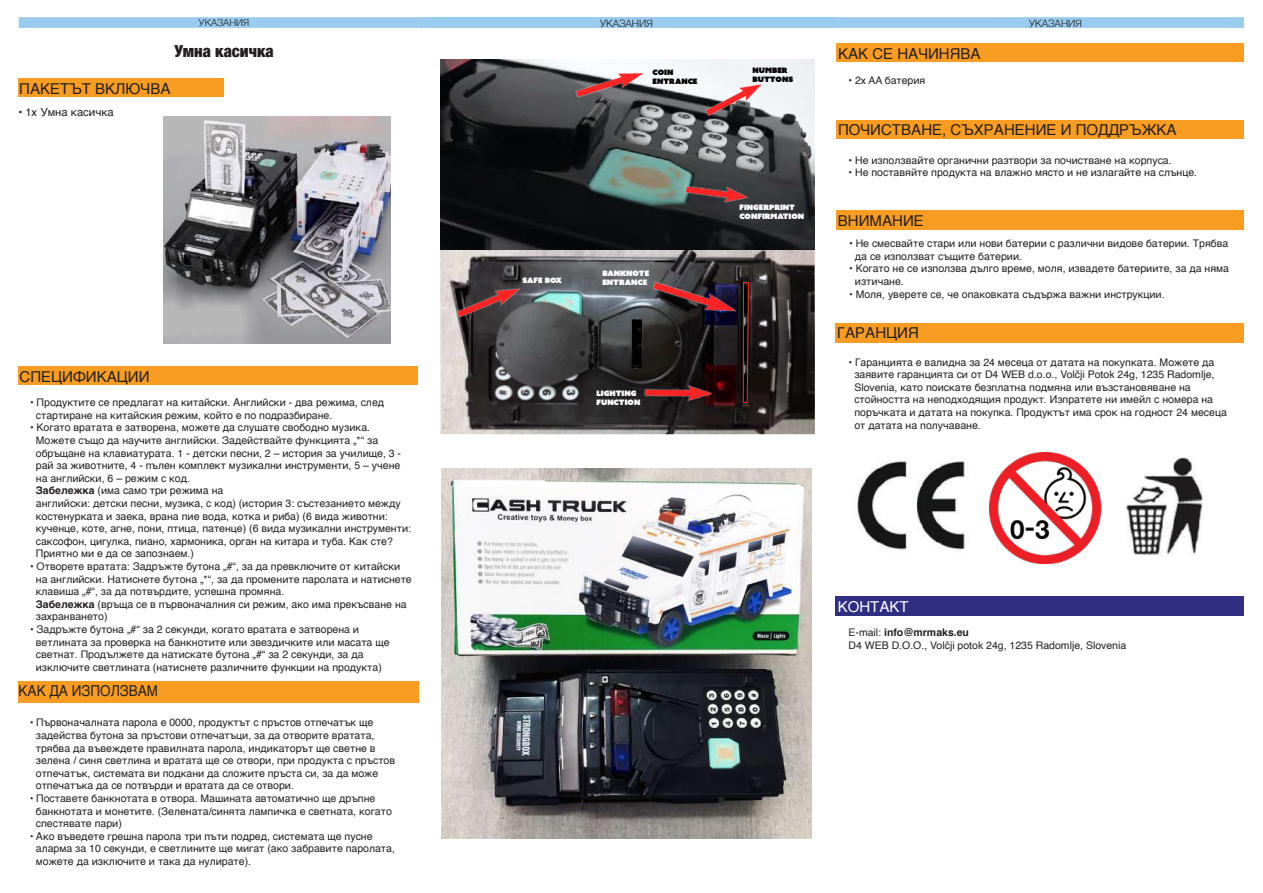
<style>
.page{position:relative;width:1263px;height:893px;background:#fff}
.page>*{position:absolute;margin:0;border:0;box-sizing:border-box;transform-origin:0 0}
.t1{font:900 condensed 16.5px "Helvetica Neue";color:#231f20}
.t2{font:15px "Helvetica";color:#231f20}
.t3{font:15px "Helvetica";color:#231f20;scale:.9 1}
.t4{font:15px "Helvetica";color:#fff}
.t5{font:11.25px "Helvetica";color:#231f20}
.t6{font:10.5px/12.6px "Helvetica";color:#231f20}
.t7{font:10.5px/12.6px "Helvetica";color:#231f20;scale:.9 1}
.t8{font:300 10.2px "Helvetica";color:#231f20}
.t9{font:300 9.75px "Helvetica";color:#231f20}
.t10{font:7.5px/9px "Azo Sans Uber";color:#fff}
.t11{font:7.5px/9px "Azo Sans Uber";color:#000}
.s1{font-weight:700}
</style>
<div class="page">
<div style="left:19px;top:78px;width:205px;height:19px;background:#f89c22"></div>
<div style="left:19px;top:366px;width:399px;height:19px;background:#f89c22"></div>
<svg style="left:19px;top:17px;width:400px;height:11px;background:#9bcdee"></svg>
<div style="left:419px;top:17px;width:417px;height:11px;background:#9ce"></div>
<div style="left:18px;top:681px;width:401px;height:21px;background:#f89c22"></div>
<svg style="left:836px;top:17px;width:408px;height:11px;background:#9bccee"></svg>
<div style="left:837px;top:120px;width:407px;height:19px;background:#f89c22"></div>
<div style="left:836px;top:43px;width:408px;height:19px;background:#f89c22"></div>
<div style="left:836px;top:211px;width:408px;height:19px;background:#f89c22"></div>
<div style="left:835px;top:323px;width:409px;height:19px;background:#f89c22"></div>
<div style="left:836px;top:596px;width:408px;height:20px;background:#2f2e82"></div>
<img style="left:1125px;top:457px;width:78px;height:99px">
<img style="left:856px;top:461px;width:112px;height:89px">
<img style="left:990px;top:453px;width:110px;height:110px">
<img style="left:164px;top:116px;width:227px;height:227px">
<img style="left:441px;top:468px;width:371px;height:371px">
<img style="left:440px;top:249px;width:375px;height:185px">
<img style="left:440px;top:60px;width:375px;height:189px">
<img style="left:570px;top:62px;width:81px;height:44px">
<img style="left:699px;top:73px;width:71px;height:51px">
<img style="left:681px;top:179px;width:72px;height:30px">
<img style="left:645px;top:273px;width:99px;height:51px">
<img style="left:641px;top:382px;width:75px;height:23px">
<img style="left:451px;top:278px;width:77px;height:48px">
<svg style="left:743px;top:282px;width:6px;height:121px"></svg>
<p class="t9" style="left:199px;top:14px;width:52px">УКАЗАНИЯ</p>
<h1 class="t1" style="left:174px;top:37px;width:101px">Умна касичка</h1>
<h2 class="t2" style="left:19px;top:77px;width:153px">ПАКЕТЪТ ВКЛЮЧВА</h2>
<p class="t5" style="left:18px;top:103px;width:97px">• 1x Умна касичка</p>
<h2 class="t2" style="left:20px;top:365px;width:131px">СПЕЦИФИКАЦИИ</h2>
<p class="t6" style="left:36px;top:396px;width:350px;text-indent:-6px">• Продуктите се предлагат на китайски. Английски - два режима, след стартиране на китайския режим, който е по подразбиране.</p>
<p class="t6" style="left:36px;top:422px;width:377px;text-indent:-6px">• Когато вратата е затворена, можете да слушате свободно музика.<br>Можете също да научите английски. Задействайте функцията „*“ за обръщане на клавиатурата. 1 - детски песни, 2 – история за училище, 3 - рай за животните, 4 - пълен комплект музикални инструменти, 5 – учене на английски, 6 – режим с код.<br><span class="s1">Забележка</span> (има само три режима на<br>английски: детски песни, музика, с код) (история 3: състезанието между костенурката и заека, врана пие вода, котка и риба) (6 вида животни: кученце, коте, агне, пони, птица, патенце) (6 вида музикални инструменти: саксофон, цигулка, пиано, хармоника, орган на китара и туба. Как сте?<br>Приятно ми е да се запознаем.)</p>
<p class="t6" style="left:36px;top:560px;width:377px;text-indent:-6px">• Отворете вратата: Задръжте бутона „#“, за да превключите от китайски на английски. Натиснете бутона „*“, за да промените паролата и натиснете клавиша „#“, за да потвърдите, успешна промяна.<br><span class="s1">Забележка</span> (връща се в първоначалния си режим, ако има прекъсване на захранването)</p>
<p class="t6" style="left:36px;top:623px;width:355px;text-indent:-6px">• Задръжте бутона „#“ за 2 секунди, когато вратата е затворена и ветлината за проверка на банкнотите или звездичките или масата ще светнат. Продължете да натискате бутона „#“ за 2 секунди, за да изключите светлината (натиснете различните функции на продукта)</p>
<h2 class="t3" style="left:19px;top:679px;width:157px">КАК ДА ИЗПОЛЗВАМ</h2>
<p class="t7" style="left:36px;top:717px;width:401px;text-indent:-6px">• Първоначалната парола е 0000, продуктът с пръстов отпечатък ще задейства бутона за пръстови отпечатъци, за да отворите вратата, трябва да въвеждете правилната парола, индикаторът ще светне в зелена / синя светлина и вратата ще се отвори, при продукта с пръстов отпечатък, системата ви подкани да сложите пръста си, за да може отпечатъка да се потвърди и вратата да се отвори.</p>
<p class="t7" style="left:36px;top:792px;width:397px;text-indent:-6px">• Поставете банкнотата в отвора. Машината автоматично ще дръпне банкнотата и монетите. (Зелената/синята лампичка е светната, когато спестявате пари)</p>
<p class="t7" style="left:36px;top:830px;width:400px;text-indent:-6px">• Ако въведете грешна парола три пъти подред, системата ще пусне аларма за 10 секунди, е светлините ще мигат (ако забравите паролата, можете да изключите и така да нулирате).</p>
<p class="t8" style="left:600px;top:14px;width:54px">УКАЗАНИЯ</p>
<p class="t11" style="left:653px;top:68px;width:46px">COIN<br>ENTRANCE</p>
<p class="t10" style="left:522px;top:275px;width:41px">SAFE BOX</p>
<p class="t10" style="left:602px;top:269px;width:48px">BANKNOTE<br>ENTRANCE</p>
<p class="t10" style="left:596px;top:388px;width:45px">LIGHTING<br>FUNCTION</p>
<p class="t11" style="left:753px;top:66px;width:42px">NUMBER<br>BUTTONS</p>
<p class="t10" style="left:739px;top:202px;width:66px">FINGERPRINT<br>CONFIRMATION</p>
<p class="t8" style="left:1029px;top:15px;width:54px">УКАЗАНИЯ</p>
<h2 class="t2" style="left:838px;top:42px;width:144px">КАК СЕ НАЧИНЯВА</h2>
<p class="t6" style="left:848px;top:74px;width:78px">• 2x AA батерия</p>
<h2 class="t2" style="left:838px;top:118px;width:340px">ПОЧИСТВАНЕ, СЪХРАНЕНИЕ И ПОДДРЪЖКА</h2>
<p class="t6" style="left:848px;top:154px;width:325px">• Не използвайте органични разтвори за почистване на корпуса.</p>
<p class="t6" style="left:848px;top:167px;width:350px">• Не поставяйте продукта на влажно място и не излагайте на слънце.</p>
<h2 class="t2" style="left:838px;top:209px;width:87px">ВНИМАНИЕ</h2>
<p class="t6" style="left:855px;top:237px;width:375px;text-indent:-6px">• Не смесвайте стари или нови батерии с различни видове батерии. Трябва да се използват същите батерии.</p>
<p class="t6" style="left:855px;top:263px;width:376px;text-indent:-6px">• Когато не се използва дълго време, моля, извадете батериите, за да няма изтичане.</p>
<p class="t6" style="left:849px;top:288px;width:317px">• Моля, уверете се, че опаковката съдържа важни инструкции.</p>
<h2 class="t2" style="left:837px;top:321px;width:83px">ГАРАНЦИЯ</h2>
<p class="t6" style="left:854px;top:356px;width:374px;text-indent:-6px">• Гаранцията е валидна за 24 месеца от датата на покупката. Можете да заявите гаранцията си от D4 WEB d.o.o., Volčji Potok 24g, 1235 Radomlje, Slovenia, като поискате безплатна подмяна или възстановяване на стойността на неподходящия продукт. Изпратете ни имейл с номера на поръчката и датата на покупка. Продуктът има срок на годност 24 месеца от датата на получаване.</p>
<h2 class="t4" style="left:838px;top:595px;width:73px">КОНТАКТ</h2>
<p class="t6" style="left:848px;top:626px;width:279px">E-mail: <span class="s1">info@mrmaks.eu<br></span>D4 WEB D.O.O., Volčji potok 24g, 1235 Radomlje, Slovenia</p>
</div>
